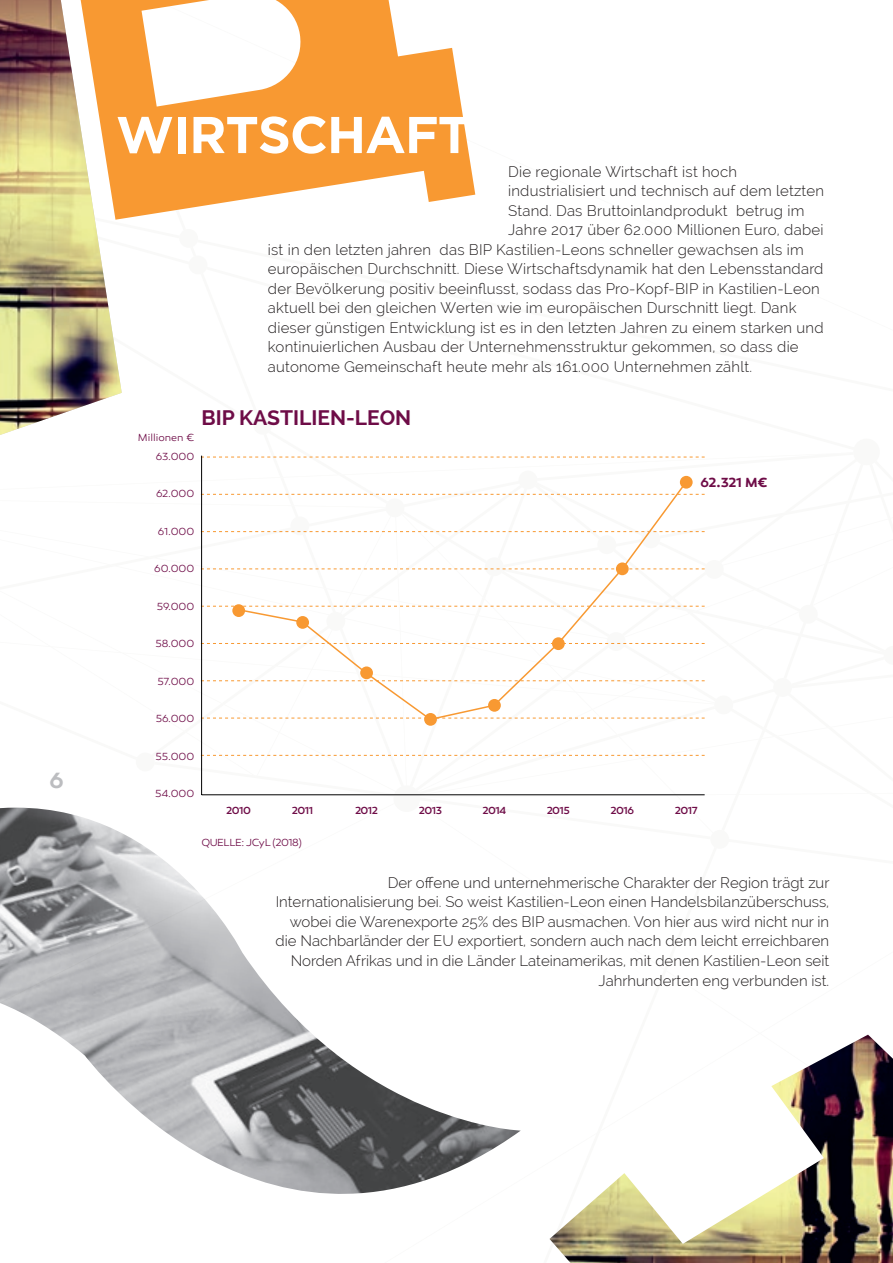
<style>
.page{position:relative;width:893px;height:1263px;background:#fff}
.page>*{position:absolute;margin:0;border:0;box-sizing:border-box;transform-origin:0 0}
.t1{font:700 51.6px "Gotham";letter-spacing:-.02em;color:#fff}
.t2{font:600 22.5px "Canaro";color:#bcbdc0}
.t3{font:700 21px "Raleway";color:#6e0c47}
.t4{font:300 15px/19.5px "Raleway";letter-spacing:.015em;color:#231f20;text-align:right}
.t5{font:600 13.5px "Canaro";color:#6e0c47}
.t6{font:300 10.5px "Canaro";letter-spacing:-.01em;color:#6e0c47}
.t7{font:500 10.5px "Canaro";letter-spacing:-.055em;color:#6e0c47}
.t8{font:300 10.5px "Canaro";letter-spacing:-.04em;color:#6e0c47}
</style>
<div class="page">
<svg style="left:393px;top:795px;width:27px;height:1px"></svg>
<svg style="left:122px;top:0;width:353px;height:219px;fill:#f89932"></svg>
<img style="left:549px;top:1034px;width:344px;height:229px">
<img style="left:0;top:808px;width:521px;height:386px">
<img style="left:0;top:0;width:122px;height:435px">
<svg style="left:202px;top:471px;width:503px;height:108px"></svg>
<svg style="left:202px;top:606px;width:503px;height:45px"></svg>
<svg style="left:202px;top:680px;width:503px;height:1px"></svg>
<svg style="left:202px;top:718px;width:503px;height:1px"></svg>
<svg style="left:202px;top:755px;width:503px;height:1px"></svg>
<svg style="left:202px;top:457px;width:503px;height:1px"></svg>
<hr style="left:201px;top:456px;width:1px;height:339px;background:#000001">
<hr style="left:202px;top:794px;width:503px;height:1px;background:#000001">
<svg style="left:232px;top:604px;width:13px;height:13px"></svg>
<div style="left:424px;top:713px;width:13px;height:13px;background:#f89932;border-radius:50%"></div>
<svg style="left:680px;top:476px;width:13px;height:13px"></svg>
<svg style="left:236px;top:480px;width:452px;height:241px"></svg>
<h2 class="t2" style="left:50px;top:767px;width:16px">6</h2>
<h1 class="t1" style="left:116px;top:105px;width:357px">WIRTSCHAFT</h1>
<p class="t4" style="left:508px;top:162px;width:230px">Die regionale Wirtschaft ist hoch</p>
<p class="t4" style="left:508px;top:181px;width:317px">industrialisiert und technisch auf dem letzten</p>
<p class="t4" style="left:508px;top:201px;width:298px">Stand. Das Bruttoinlandprodukt betrug im</p>
<p class="t4" style="left:508px;top:220px;width:317px">Jahre 2017 über 62.000 Millionen Euro, dabei</p>
<p class="t4" style="left:268px;top:240px;width:537px">ist in den letzten jahren das BIP Kastilien-Leons schneller gewachsen als im</p>
<p class="t4" style="left:268px;top:259px;width:557px">europäischen Durchschnitt. Diese Wirtschaftsdynamik hat den Lebensstandard</p>
<p class="t4" style="left:268px;top:279px;width:553px">der Bevölkerung positiv beeinflusst, sodass das Pro-Kopf-BIP in Kastilien-Leon</p>
<p class="t4" style="left:268px;top:298px;width:530px">aktuell bei den gleichen Werten wie im europäischen Durschnitt liegt. Dank</p>
<p class="t4" style="left:268px;top:318px;width:557px">dieser günstigen Entwicklung ist es in den letzten Jahren zu einem starken und</p>
<p class="t4" style="left:268px;top:337px;width:532px">kontinuierlichen Ausbau der Unternehmensstruktur gekommen, so dass die</p>
<p class="t4" style="left:268px;top:357px;width:486px">autonome Gemeinschaft heute mehr als 161.000 Unternehmen zählt.</p>
<p class="t6" style="left:138px;top:431px;width:58px">Millionen €</p>
<p class="t6" style="left:156px;top:450px;width:40px">63.000</p>
<p class="t6" style="left:156px;top:488px;width:40px">62.000</p>
<p class="t6" style="left:158px;top:525px;width:38px">61.000</p>
<p class="t6" style="left:154px;top:563px;width:41px">60.000</p>
<p class="t6" style="left:157px;top:600px;width:39px">59.000</p>
<p class="t6" style="left:155px;top:638px;width:40px">58.000</p>
<p class="t6" style="left:157px;top:675px;width:38px">57.000</p>
<p class="t6" style="left:156px;top:713px;width:40px">56.000</p>
<p class="t6" style="left:156px;top:750px;width:40px">55.000</p>
<p class="t6" style="left:155px;top:788px;width:41px">54.000</p>
<h3 class="t3" style="left:201px;top:405px;width:211px">BIP KASTILIEN-LEON</h3>
<p class="t5" style="left:701px;top:474px;width:69px">62.321 M€</p>
<p class="t7" style="left:226px;top:804px;width:26px">2010</p>
<p class="t7" style="left:292px;top:804px;width:23px">2011</p>
<p class="t7" style="left:355px;top:804px;width:25px">2012</p>
<p class="t7" style="left:419px;top:804px;width:25px">2013</p>
<p class="t7" style="left:482px;top:804px;width:25px">2014</p>
<p class="t7" style="left:547px;top:804px;width:25px">2015</p>
<p class="t7" style="left:610px;top:804px;width:25px">2016</p>
<p class="t7" style="left:675px;top:804px;width:24px">2017</p>
<p class="t8" style="left:201px;top:836px;width:102px">QUELLE: JCyL (2018)</p>
<p class="t4" style="left:275px;top:873px;width:555px">Der offene und unternehmerische Charakter der Region trägt zur Internationalisierung bei. So weist Kastilien-Leon einen Handelsbilanzüberschuss, wobei die Warenexporte 25% des BIP ausmachen. Von hier aus wird nicht nur in die Nachbarländer der EU exportiert, sondern auch nach dem leicht erreichbaren Norden Afrikas und in die Länder Lateinamerikas, mit denen Kastilien-Leon seit Jahrhunderten eng verbunden ist.</p>
</div>
